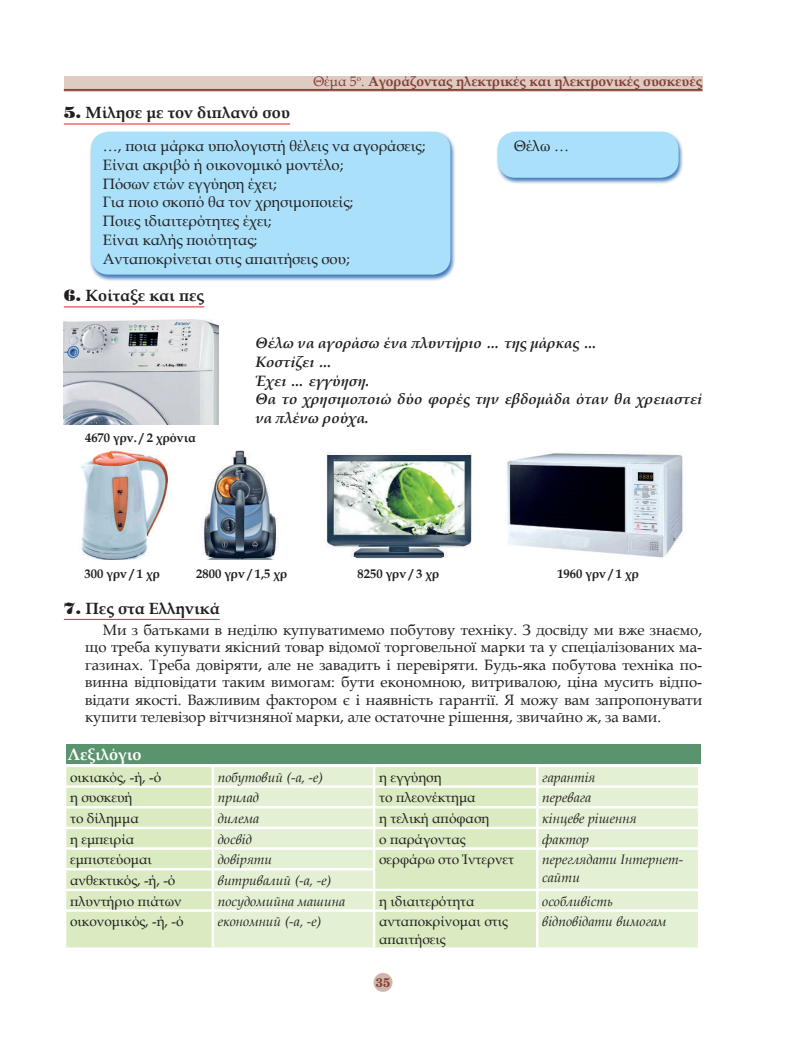
<style>
.page{position:relative;width:798px;height:1063px;background:#fff}
.page>*{position:absolute;margin:0;border:0;box-sizing:border-box;transform-origin:0 0}
.t1{font:700 16.25px "Book Antiqua";color:#231f20}
.t2{font:700 16.25px "Book Antiqua";color:#fff}
.t3{font:15px/18.8px "Book Antiqua";color:#231f20}
.t4{font:italic 700 15px/18.8px "Book Antiqua";color:#231f20}
.t5{font:13.75px/17.5px "Book Antiqua";color:#231f20}
.t6{font:italic 13.75px "Book Antiqua";color:#231f20}
.t7{font:700 13.75px "Book Antiqua";color:#844136}
.t8{font:700 12.5px "Book Antiqua";color:#231f20}
.t9{font:700 12.5px "Te X Gyre Schola";color:#844136}
.s1{font-weight:400}
.s2{font-family:"Standard Poster C";font-weight:400}
</style>
<div class="page">
<div style="left:373px;top:973px;width:19px;height:19px;background:#d0b6a9;border-radius:50%"></div>
<div style="left:64px;top:76px;width:638px;height:15px;background:#deccc2"></div>
<hr style="left:64px;top:89px;width:638px;height:1px;background:#844136">
<hr style="left:64px;top:90px;width:638px;height:1px;background:#844136">
<div style="left:495px;top:131px;width:188px;height:54px;background:#0551a4;opacity:.75"></div>
<div style="left:497px;top:132px;width:181px;height:46px;background:#aae0f9;border-radius:18px"></div>
<div style="left:89px;top:131px;width:366px;height:151px;background:#0551a4;opacity:.75"></div>
<div style="left:91px;top:132px;width:359px;height:143px;background:#aae0f9;border-radius:18px"></div>
<hr style="left:64px;top:124px;width:226px;height:1px;background:#ee1d23">
<hr style="left:64px;top:306px;width:140px;height:1px;background:#ee1d23">
<hr style="left:64px;top:619px;width:156px;height:1px;background:#ee1d23">
<div style="left:66px;top:744px;width:634px;height:20px;background:#5a946e"></div>
<img style="left:80px;top:450px;width:88px;height:110px">
<img style="left:203px;top:451px;width:75px;height:109px">
<img style="left:327px;top:453px;width:144px;height:106px">
<img style="left:507px;top:453px;width:176px;height:105px">
<svg style="left:66px;top:767px;width:145px;height:180px;background:#daeac2"></svg>
<svg style="left:214px;top:767px;width:483px;height:180px;background:#e1eece"></svg>
<hr style="left:64px;top:785px;width:149px;height:3px;background:#fff">
<hr style="left:213px;top:785px;width:161px;height:3px;background:#fff">
<hr style="left:374px;top:785px;width:163px;height:3px;background:#fff">
<hr style="left:537px;top:785px;width:163px;height:3px;background:#fff">
<hr style="left:64px;top:806px;width:149px;height:2px;background:#fff">
<hr style="left:213px;top:806px;width:161px;height:2px;background:#fff">
<hr style="left:374px;top:806px;width:163px;height:2px;background:#fff">
<hr style="left:537px;top:806px;width:163px;height:2px;background:#fff">
<hr style="left:64px;top:827px;width:149px;height:2px;background:#fff">
<hr style="left:213px;top:827px;width:161px;height:2px;background:#fff">
<hr style="left:374px;top:827px;width:163px;height:2px;background:#fff">
<hr style="left:537px;top:827px;width:163px;height:2px;background:#fff">
<hr style="left:64px;top:847px;width:149px;height:3px;background:#fff">
<hr style="left:213px;top:847px;width:161px;height:3px;background:#fff">
<hr style="left:374px;top:847px;width:163px;height:3px;background:#fff">
<hr style="left:537px;top:847px;width:163px;height:3px;background:#fff">
<svg style="left:536px;top:767px;width:2px;height:102px"></svg>
<hr style="left:64px;top:868px;width:149px;height:2px;background:#fff">
<hr style="left:213px;top:868px;width:162px;height:2px;background:#fff">
<hr style="left:536px;top:869px;width:2px;height:20px;background:#fff">
<hr style="left:64px;top:889px;width:149px;height:2px;background:#fff">
<hr style="left:213px;top:889px;width:161px;height:2px;background:#fff">
<hr style="left:374px;top:889px;width:163px;height:2px;background:#fff">
<svg style="left:373px;top:767px;width:2px;height:142px"></svg>
<hr style="left:537px;top:889px;width:163px;height:2px;background:#fff">
<svg style="left:536px;top:891px;width:2px;height:18px"></svg>
<hr style="left:64px;top:909px;width:149px;height:3px;background:#fff">
<hr style="left:213px;top:909px;width:161px;height:3px;background:#fff">
<hr style="left:374px;top:909px;width:163px;height:3px;background:#fff">
<hr style="left:373px;top:912px;width:2px;height:35px;background:#fff">
<hr style="left:537px;top:909px;width:163px;height:3px;background:#fff">
<hr style="left:536px;top:912px;width:2px;height:35px;background:#fff">
<img style="left:64px;top:319px;width:155px;height:106px">
<p class="t7" style="left:313px;top:72px;width:390px"><span class="s1">Θέμα 5</span><sup>о</sup><span class="s1">.</span> Αγοράζοντας ηλεκτρικές και ηλεκτρονικές συσκευές</p>
<p class="t1" style="left:64px;top:102px;width:228px"><span class="s2">5.</span> Μίλησε με τον διπλανό σου</p>
<p class="t3" style="left:103px;top:136px;width:324px">…, ποια μάρκα υπολογιστή θέλεις να αγοράσεις;</p>
<p class="t3" style="left:514px;top:136px;width:56px">Θέλω …</p>
<p class="t3" style="left:103px;top:155px;width:252px">Είναι ακριβό ή οικονομικό μοντέλο;<br>Πόσων ετών εγγύηση έχει;<br>Για ποιο σκοπό θα τον χρησιμοποιείς;<br>Ποιες ιδιαιτερότητες έχει;<br>Είναι καλής ποιότητας;<br>Ανταποκρίνεται στις απαιτήσεις σου;</p>
<p class="t1" style="left:64px;top:285px;width:142px"><span class="s2">6.</span> Κοίταξε και πες</p>
<p class="t4" style="left:255px;top:334px;width:448px">Θέλω να αγοράσω ένα πλυντήριο … της μάρκας …<br>Κοστίζει …<br>Έχει … εγγύηση.<br>Θα το χρησιμοποιώ δύο φορές την εβδομάδα όταν θα χρειαστεί να πλένω ρούχα.</p>
<p class="t8" style="left:85px;top:429px;width:112px">4670 γρν. / 2 χρόνια</p>
<p class="t8" style="left:85px;top:565px;width:77px">300 γρν / 1 χρ</p>
<p class="t8" style="left:196px;top:565px;width:92px">2800 γρν / 1,5 χρ</p>
<p class="t8" style="left:357px;top:565px;width:83px">8250 γρν / 3 χρ</p>
<p class="t8" style="left:557px;top:565px;width:83px">1960 γρν / 1 χρ</p>
<p class="t1" style="left:64px;top:597px;width:157px"><span class="s2">7.</span> Πες στα Ελληνικά</p>
<p class="t3" style="left:85px;top:620px;width:618px;line-height:17.5px;text-align:justify;text-indent:18px">Ми з батьками в неділю купуватимемо побутову техніку. З досвіду ми вже знаємо, що треба купувати якісний товар відомої торговельної марки та у спеціалізованих ма&shy;газинах. Треба довіряти, але не завадить і перевіряти. Будь-яка побутова техніка по&shy;винна відповідати таким вимогам: бути економною, витривалою, ціна мусить відпо&shy;відати якості. Важливим фактором є і наявність гарантії. Я можу вам запропонувати купити телевізор вітчизняної марки, але остаточне рішення, звичайно ж, за вами.</p>
<p class="t2" style="left:67px;top:743px;width:76px">Λεξιλόγιο</p>
<p class="t5" style="left:70px;top:768px;width:93px">οικιακός, -ή, -ό</p>
<p class="t6" style="left:218px;top:767px;width:107px">побутовий (-а, -е)</p>
<p class="t5" style="left:379px;top:768px;width:64px">η εγγύηση</p>
<p class="t6" style="left:542px;top:767px;width:55px">гарантія</p>
<p class="t5" style="left:70px;top:788px;width:64px">η συσκευή</p>
<p class="t6" style="left:218px;top:788px;width:43px">прилад</p>
<p class="t5" style="left:379px;top:788px;width:98px">το πλεονέκτημα</p>
<p class="t6" style="left:542px;top:788px;width:51px">перевага</p>
<p class="t5" style="left:70px;top:809px;width:70px">το δίλημμα</p>
<p class="t6" style="left:218px;top:809px;width:43px">дилема</p>
<p class="t5" style="left:379px;top:809px;width:112px">η τελική απόφαση</p>
<p class="t6" style="left:542px;top:809px;width:96px">кінцеве рішення</p>
<p class="t5" style="left:70px;top:830px;width:66px">η εμπειρία</p>
<p class="t6" style="left:218px;top:829px;width:36px">досвід</p>
<p class="t5" style="left:379px;top:830px;width:88px">ο παράγοντας</p>
<p class="t6" style="left:542px;top:829px;width:48px">фактор</p>
<p class="t5" style="left:70px;top:850px;width:83px">εμπιστεύομαι</p>
<p class="t6" style="left:218px;top:850px;width:56px">довіряти</p>
<p class="t5" style="left:379px;top:850px;width:136px">σερφάρω στο Ίντερνετ</p>
<p class="t6" style="left:542px;top:850px;width:143px">переглядати Інтернет-</p>
<p class="t5" style="left:70px;top:871px;width:107px">ανθεκτικός, -ή, -ό</p>
<p class="t6" style="left:218px;top:871px;width:115px">витривалий (-а, -е)</p>
<p class="t6" style="left:542px;top:867px;width:39px">сайти</p>
<p class="t5" style="left:70px;top:892px;width:113px">πλυντήριο πιάτων</p>
<p class="t6" style="left:218px;top:891px;width:129px">посудомийна машина</p>
<p class="t5" style="left:379px;top:892px;width:97px">η ιδιαιτερότητα</p>
<p class="t6" style="left:542px;top:891px;width:72px">особливість</p>
<p class="t5" style="left:70px;top:912px;width:115px">οικονομικός, -ή, -ό</p>
<p class="t6" style="left:218px;top:912px;width:105px">економний (-а, -е)</p>
<p class="t5" style="left:379px;top:912px;width:130px">ανταποκρίνομαι στις απαιτήσεις</p>
<p class="t6" style="left:542px;top:912px;width:126px">відповідати вимогам</p>
<p class="t9" style="left:376px;top:972px;width:16px">35</p>
</div>
